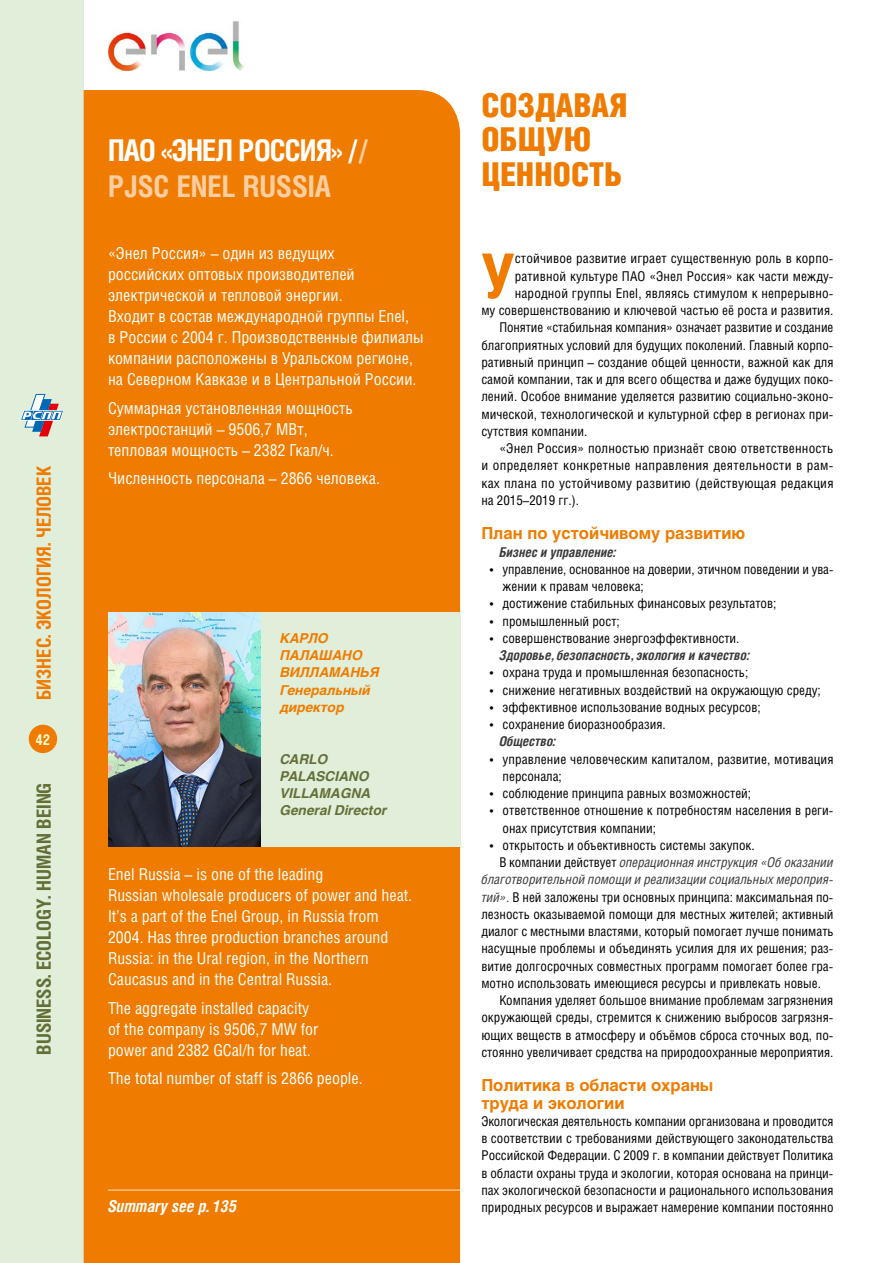
<style>
.page{position:relative;width:893px;height:1263px;background:#fff}
.page>*{position:absolute;margin:0;border:0;box-sizing:border-box;transform-origin:0 0}
.t1{font:700 61.35px "Helios Cond C";color:#ef7c00}
.t2{font:33px/34.5px "Helios Cond Black C";color:#ef7c00}
.t3{font:700 30px/36px "Helios Cond C";letter-spacing:-.03em;color:#fff}
.t4{font:700 19.5px "Helios Cond C";color:#646f38}
.t5{font:700 19.5px "Helios Cond C";color:#ef7c00}
.t6{font:16.5px/21px "Helios Cond C";color:#fff}
.t7{font:700 16.5px/17.2px "Helios C";color:#ef7c00}
.t8{font:italic 700 16.5px "Helios Cond C";color:#fff}
.t9{font:700 15px "Helios Cond C";color:#fffad5}
.t10{font:13.5px/17.2px "Helios Cond C";color:#000}
.t11{font:italic 13.5px "Helios Cond C";color:#3a3a39}
.t12{font:italic 700 13.5px "Helios Cond C";color:#3a3a39}
.t13{font:13.5px "Helios Cond C";letter-spacing:.025em;color:#000}
.t14{font:13.5px "Helios Cond C";letter-spacing:.02em;color:#000}
.t15{font:italic 700 13.5px/17.2px "Helios C";color:#ef7c00}
.t16{font:italic 700 13.5px/17.2px "Helios C";color:#646f38}
.s1{color:#fbcea1}
.s2{font-style:normal;color:#000}
.s3{font-style:italic;color:#3a3a39}
</style>
<div class="page">
<div style="left:0;top:0;width:84px;height:1263px;background:#e1eed9"></div>
<svg style="left:20px;top:394px;width:44px;height:42px"></svg>
<div style="left:29px;top:725px;width:27px;height:27px;background:#ef7c00;border-radius:50%"></div>
<div style="left:29px;top:725px;width:28px;height:28px;border:1px solid #ef7c00;border-radius:50%"></div>
<div style="left:84px;top:90px;width:376px;height:1173px;background:#ef7c00"></div>
<div style="left:108px;top:612px;width:352px;height:234px;background:#e1eed9"></div>
<img style="left:108px;top:612px;width:152px;height:234px">
<img style="left:108px;top:21px;width:135px;height:49px">
<hr style="left:108px;top:1189px;width:352px;height:2px;background:#fac189">
<h3 class="t5" style="left:32px;top:700px;width:236px;rotate:-90deg">БИЗНЕС. ЭКОЛОГИЯ. ЧЕЛОВЕК</h3>
<p class="t9" style="left:35px;top:730px;width:16px">42</p>
<h3 class="t4" style="left:32px;top:1054px;width:273px;rotate:-90deg">BUSINESS. ECOLOGY. HUMAN BEING</h3>
<h3 class="t3" style="left:108px;top:131px;width:262px">ПАО «ЭНЕЛ РОССИЯ» /<span class="s1">/<br>PJSC ENEL RUSSIA</span></h3>
<p class="t6" style="left:108px;top:242px;width:317px">«Энел Россия» – один из ведущих<br>российских оптовых производителей электрической и тепловой энергии.<br>Входит в состав международной группы Enel,<br>в России с 2004 г. Производственные филиалы компании расположены в Уральском регионе, на Северном Кавказе и в Центральной России.</p>
<p class="t6" style="left:108px;top:397px;width:246px">Суммарная установленная мощность электростанций – 9506,7 МВт, тепловая мощность – 2382 Гкал/ч.</p>
<p class="t6" style="left:108px;top:467px;width:273px">Численность персонала – 2866 человека.</p>
<p class="t15" style="left:280px;top:629px;width:101px">КАРЛО<br>ПАЛАШАНО<br>ВИЛЛАМАНЬЯ<br>ГЕНЕРАЛЬНЫЙ<br>ДИРЕКТОР</p>
<p class="t16" style="left:280px;top:750px;width:109px">CARLO<br>PALASCIANO<br>VILLAMAGNA<br>GENERAL DIRECTOR</p>
<p class="t6" style="left:108px;top:863px;width:306px">Enel Russia – is one of the leading<br>Russian wholesale producers of power and heat.<br>It’s a part of the Enel Group, in Russia from 2004. Has three production branches around Russia: in the Ural region, in the Northern Caucasus and in the Central Russia.</p>
<p class="t6" style="left:108px;top:997px;width:212px">The aggregate installed capacity of the company is 9506,7 MW for power and 2382 GCal/h for heat.</p>
<p class="t6" style="left:108px;top:1067px;width:256px">The total number of staff is 2866 people.</p>
<p class="t8" style="left:108px;top:1196px;width:131px">Summary see p. 135</p>
<h2 class="t2" style="left:481px;top:87px;width:148px">СОЗДАВАЯ<br>ОБЩУЮ<br>ЦЕННОСТЬ</h2>
<h1 class="t1" style="left:481px;top:239px;width:35px">У</h1>
<p class="t10" style="left:515px;top:250px;width:320px">стойчивое развитие играет существенную роль в корпо-</p>
<p class="t10" style="left:515px;top:267px;width:320px">ративной культуре ПАО «Энел Россия» как части между-</p>
<p class="t10" style="left:515px;top:284px;width:320px">народной группы Enel, являясь стимулом к непрерывно-</p>
<p class="t10" style="left:481px;top:301px;width:354px">му совершенствованию и ключевой частью её роста и развития.</p>
<p class="t10" style="left:499px;top:319px;width:336px">Понятие «стабильная компания» означает развитие и создание</p>
<p class="t10" style="left:481px;top:336px;width:354px">благоприятных условий для будущих поколений. Главный корпо-</p>
<p class="t10" style="left:481px;top:353px;width:354px">ративный принцип – создание общей ценности, важной как для</p>
<p class="t10" style="left:481px;top:370px;width:354px">самой компании, так и для всего общества и даже будущих поко-</p>
<p class="t10" style="left:481px;top:388px;width:354px">лений. Особое внимание уделяется развитию социально-эконо-</p>
<p class="t10" style="left:481px;top:405px;width:354px">мической, технологической и культурной сфер в регионах при-</p>
<p class="t10" style="left:481px;top:422px;width:107px">сутствия компании.</p>
<p class="t10" style="left:499px;top:439px;width:335px">«Энел Россия» полностью признаёт свою ответственность</p>
<p class="t13" style="left:481px;top:457px;width:354px">и определяет конкретные направления деятельности в рам-</p>
<p class="t14" style="left:481px;top:475px;width:354px">ках плана по устойчивому развитию (действующая редакция</p>
<p class="t10" style="left:481px;top:491px;width:99px">на 2015–2019 гг.).</p>
<p class="t7" style="left:481px;top:525px;width:266px">План по устойчивому развитию</p>
<p class="t12" style="left:499px;top:544px;width:118px">Бизнес и управление:</p>
<p class="t10" style="left:503px;top:560px;width:332px;text-indent:-13px">• управление, основанное на доверии, этичном поведении и ува&shy;жении к правам человека;</p>
<p class="t10" style="left:490px;top:595px;width:288px">• достижение стабильных финансовых результатов;</p>
<p class="t10" style="left:490px;top:612px;width:131px">• промышленный рост;</p>
<p class="t10" style="left:490px;top:629px;width:251px">• совершенствование энергоэффективности.</p>
<p class="t12" style="left:499px;top:647px;width:252px">Здоровье, безопасность, экология и качество:</p>
<p class="t10" style="left:490px;top:664px;width:260px">• охрана труда и промышленная безопасность;</p>
<p class="t10" style="left:490px;top:681px;width:332px">• снижение негативных воздействий на окружающую среду;</p>
<p class="t10" style="left:490px;top:698px;width:272px">• эффективное использование водных ресурсов;</p>
<p class="t10" style="left:490px;top:715px;width:177px">• сохранение биоразнообразия.</p>
<p class="t12" style="left:499px;top:733px;width:58px">Общество:</p>
<p class="t10" style="left:503px;top:750px;width:332px;text-indent:-13px">• управление человеческим капиталом, развитие, мотивация персонала;</p>
<p class="t10" style="left:490px;top:784px;width:263px">• соблюдение принципа равных возможностей;</p>
<p class="t10" style="left:503px;top:802px;width:332px;text-indent:-13px">• ответственное отношение к потребностям населения в реги&shy;онах присутствия компании;</p>
<p class="t10" style="left:490px;top:836px;width:266px">• открытость и объективность системы закупок.</p>
<p class="t11" style="left:499px;top:854px;width:336px"><span class="s2">В компании действует</span> операционная инструкция «Об оказании</p>
<p class="t11" style="left:481px;top:871px;width:354px">благотворительной помощи и реализации социальных мероприя-</p>
<p class="t10" style="left:481px;top:888px;width:354px"><span class="s3">тий».</span> В ней заложены три основных принципа: максимальная по-</p>
<p class="t10" style="left:481px;top:905px;width:354px">лезность оказываемой помощи для местных жителей; активный</p>
<p class="t10" style="left:481px;top:922px;width:354px">диалог с местными властями, который помогает лучше понимать</p>
<p class="t10" style="left:481px;top:940px;width:354px">насущные проблемы и объединять усилия для их решения; раз-</p>
<p class="t10" style="left:481px;top:957px;width:354px">витие долгосрочных совместных программ помогает более гра-</p>
<p class="t10" style="left:481px;top:974px;width:341px">мотно использовать имеющиеся ресурсы и привлекать новые.</p>
<p class="t10" style="left:499px;top:991px;width:335px">Компания уделяет большое внимание проблемам загрязнения</p>
<p class="t10" style="left:481px;top:1009px;width:354px">окружающей среды, стремится к снижению выбросов загрязня-</p>
<p class="t10" style="left:481px;top:1026px;width:352px">ющих веществ в атмосферу и объёмов сброса сточных вод, по-</p>
<p class="t10" style="left:481px;top:1043px;width:354px">стоянно увеличивает средства на природоохранные мероприятия.</p>
<p class="t7" style="left:481px;top:1077px;width:234px">Политика в области охраны труда и экологии</p>
<p class="t10" style="left:481px;top:1112px;width:354px;text-align:justify">Экологическая деятельность компании организована и проводится в соответствии с требованиями действующего законодательства Российской Федерации. С 2009 г. в компании действует Политика в области охраны труда и экологии, которая основана на принци&shy;пах экологической безопасности и рационального использования природных ресурсов и выражает намерение компании постоянно</p>
</div>
